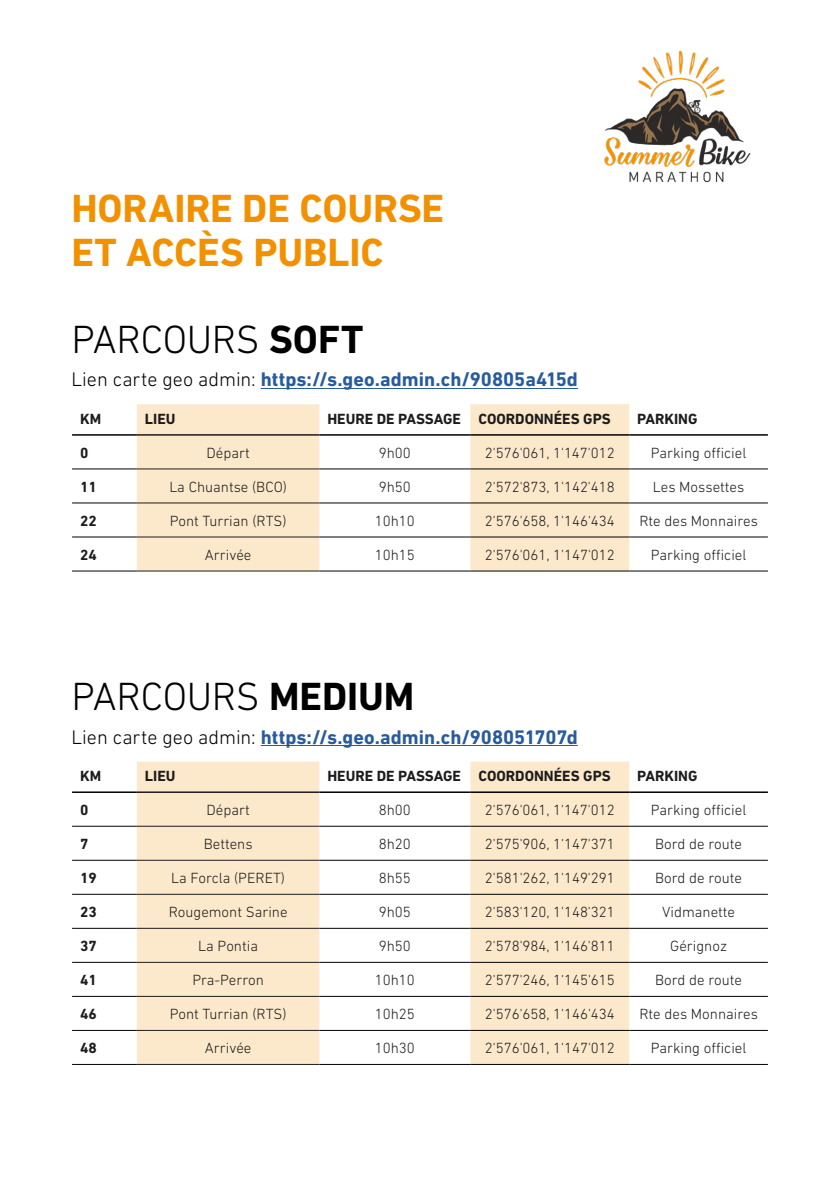
<style>
.page{position:relative;width:840px;height:1191px;background:#fff}
.page>*{position:absolute;margin:0;border:0;box-sizing:border-box;transform-origin:0 0}
.t1{font:700 40px/44px "DIN Next LT Pro";letter-spacing:-.005em;color:#f29100}
.t2{font:300 40px "DIN Next LT Pro";letter-spacing:-.01em;color:#000}
.t3{font:700 20px "DIN Next LT Pro";color:#275b9b}
.t4{font:300 15px "DIN Next LT Pro";color:#1c1c1c}
.t5{font:700 15px "DIN Next LT Pro";color:#1c1c1c}
.s1{font-weight:700}
.s2{font-weight:300;color:#000}
</style>
<div class="page">
<img style="left:604px;top:50px;width:147px;height:132px">
<svg style="left:137px;top:404px;width:492px;height:166px;fill:#fce9cc"></svg>
<hr style="left:72px;top:468px;width:65px;height:1px;background:#000">
<hr style="left:319px;top:468px;width:151px;height:1px;background:#000">
<hr style="left:470px;top:468px;width:159px;height:1px;background:#000">
<hr style="left:629px;top:468px;width:138px;height:1px;background:#000">
<hr style="left:72px;top:502px;width:65px;height:1px;background:#000">
<hr style="left:319px;top:502px;width:151px;height:1px;background:#000">
<hr style="left:470px;top:502px;width:159px;height:1px;background:#000">
<hr style="left:629px;top:502px;width:138px;height:1px;background:#000">
<hr style="left:72px;top:536px;width:65px;height:1px;background:#000">
<hr style="left:319px;top:536px;width:151px;height:1px;background:#000">
<hr style="left:470px;top:536px;width:159px;height:1px;background:#000">
<hr style="left:629px;top:536px;width:138px;height:1px;background:#000">
<hr style="left:72px;top:570px;width:65px;height:1px;background:#000">
<hr style="left:319px;top:570px;width:151px;height:1px;background:#000">
<hr style="left:470px;top:570px;width:159px;height:1px;background:#000">
<hr style="left:629px;top:570px;width:138px;height:1px;background:#000">
<hr style="left:137px;top:468px;width:182px;height:1px;background:#1c1c1c">
<hr style="left:137px;top:502px;width:182px;height:1px;background:#1c1c1c">
<hr style="left:137px;top:536px;width:182px;height:1px;background:#1c1c1c">
<hr style="left:137px;top:570px;width:182px;height:1px;background:#1c1c1c">
<hr style="left:72px;top:434px;width:65px;height:2px;background:#000">
<hr style="left:319px;top:434px;width:151px;height:2px;background:#000">
<hr style="left:470px;top:434px;width:159px;height:2px;background:#000">
<hr style="left:629px;top:434px;width:138px;height:2px;background:#000">
<hr style="left:137px;top:434px;width:182px;height:2px;background:#1c1c1c">
<svg style="left:137px;top:761px;width:492px;height:303px;fill:#fce9cc"></svg>
<hr style="left:72px;top:826px;width:65px;height:1px;background:#000">
<hr style="left:319px;top:826px;width:151px;height:1px;background:#000">
<hr style="left:470px;top:826px;width:159px;height:1px;background:#000">
<hr style="left:629px;top:826px;width:138px;height:1px;background:#000">
<hr style="left:72px;top:860px;width:65px;height:1px;background:#000">
<hr style="left:319px;top:860px;width:151px;height:1px;background:#000">
<hr style="left:470px;top:860px;width:159px;height:1px;background:#000">
<hr style="left:629px;top:860px;width:138px;height:1px;background:#000">
<hr style="left:72px;top:894px;width:65px;height:1px;background:#000">
<hr style="left:319px;top:894px;width:151px;height:1px;background:#000">
<hr style="left:470px;top:894px;width:159px;height:1px;background:#000">
<hr style="left:629px;top:894px;width:138px;height:1px;background:#000">
<hr style="left:72px;top:928px;width:65px;height:1px;background:#000">
<hr style="left:319px;top:928px;width:151px;height:1px;background:#000">
<hr style="left:470px;top:928px;width:159px;height:1px;background:#000">
<hr style="left:629px;top:928px;width:138px;height:1px;background:#000">
<hr style="left:72px;top:962px;width:65px;height:1px;background:#000">
<hr style="left:319px;top:962px;width:151px;height:1px;background:#000">
<hr style="left:470px;top:962px;width:159px;height:1px;background:#000">
<hr style="left:629px;top:962px;width:138px;height:1px;background:#000">
<hr style="left:72px;top:996px;width:65px;height:1px;background:#000">
<hr style="left:319px;top:996px;width:151px;height:1px;background:#000">
<hr style="left:470px;top:996px;width:159px;height:1px;background:#000">
<hr style="left:629px;top:996px;width:138px;height:1px;background:#000">
<hr style="left:72px;top:1030px;width:65px;height:1px;background:#000">
<hr style="left:319px;top:1030px;width:151px;height:1px;background:#000">
<hr style="left:470px;top:1030px;width:159px;height:1px;background:#000">
<hr style="left:629px;top:1030px;width:138px;height:1px;background:#000">
<hr style="left:72px;top:1064px;width:65px;height:1px;background:#000">
<hr style="left:319px;top:1064px;width:151px;height:1px;background:#000">
<hr style="left:470px;top:1064px;width:159px;height:1px;background:#000">
<hr style="left:629px;top:1064px;width:138px;height:1px;background:#000">
<hr style="left:137px;top:826px;width:182px;height:1px;background:#1c1c1c">
<hr style="left:137px;top:860px;width:182px;height:1px;background:#1c1c1c">
<hr style="left:137px;top:894px;width:182px;height:1px;background:#1c1c1c">
<hr style="left:137px;top:928px;width:182px;height:1px;background:#1c1c1c">
<hr style="left:137px;top:962px;width:182px;height:1px;background:#1c1c1c">
<hr style="left:137px;top:996px;width:182px;height:1px;background:#1c1c1c">
<hr style="left:137px;top:1030px;width:182px;height:1px;background:#1c1c1c">
<hr style="left:137px;top:1064px;width:182px;height:1px;background:#1c1c1c">
<hr style="left:72px;top:791px;width:65px;height:2px;background:#000">
<hr style="left:319px;top:791px;width:151px;height:2px;background:#000">
<hr style="left:470px;top:791px;width:159px;height:2px;background:#000">
<hr style="left:629px;top:791px;width:138px;height:2px;background:#000">
<hr style="left:137px;top:791px;width:182px;height:2px;background:#1c1c1c">
<hr style="left:260px;top:388px;width:317px;height:1px;background:#275b9b">
<hr style="left:260px;top:745px;width:317px;height:1px;background:#275b9b">
<h1 class="t1" style="left:71px;top:187px;width:374px">HORAIRE DE COURSE<br>ET ACCÈS PUBLIC</h1>
<h1 class="t2" style="left:71px;top:316px;width:293px">PARCOURS <span class="s1">SOFT</span></h1>
<h2 class="t3" style="left:71px;top:368px;width:508px"><span class="s2">Lien carte geo admin:</span> https://s.geo.admin.ch/90805a415d</h2>
<p class="t5" style="left:80px;top:409px;width:23px">KM</p>
<p class="t5" style="left:145px;top:409px;width:32px">LIEU</p>
<p class="t5" style="left:327px;top:409px;width:284px">HEURE DE PASSAGE COORDONNÉES GPS</p>
<p class="t5" style="left:637px;top:409px;width:62px">PARKING</p>
<p class="t5" style="left:80px;top:444px;width:10px">0</p>
<p class="t4" style="left:206px;top:444px;width:45px">Départ</p>
<p class="t4" style="left:378px;top:444px;width:34px">9h00</p>
<p class="t4" style="left:484px;top:444px;width:131px">2'576'061, 1'147'012</p>
<p class="t4" style="left:650px;top:444px;width:97px">Parking officiel</p>
<p class="t5" style="left:80px;top:478px;width:18px">11</p>
<p class="t4" style="left:169px;top:478px;width:119px">La Chuantse (BCO)</p>
<p class="t4" style="left:378px;top:478px;width:34px">9h50</p>
<p class="t4" style="left:484px;top:478px;width:131px">2'572'873, 1'142'418</p>
<p class="t4" style="left:652px;top:478px;width:93px">Les Mossettes</p>
<p class="t5" style="left:80px;top:512px;width:18px">22</p>
<p class="t4" style="left:170px;top:512px;width:118px">Pont Turrian (RTS)</p>
<p class="t4" style="left:374px;top:512px;width:42px">10h10</p>
<p class="t4" style="left:484px;top:512px;width:131px">2'576'658, 1'146'434</p>
<p class="t4" style="left:639px;top:512px;width:120px">Rte des Monnaires</p>
<p class="t5" style="left:80px;top:546px;width:18px">24</p>
<p class="t4" style="left:205px;top:546px;width:48px">Arrivée</p>
<p class="t4" style="left:374px;top:546px;width:42px">10h15</p>
<p class="t4" style="left:484px;top:546px;width:131px">2'576'061, 1'147'012</p>
<p class="t4" style="left:650px;top:546px;width:97px">Parking officiel</p>
<h1 class="t2" style="left:71px;top:673px;width:344px">PARCOURS <span class="s1">MEDIUM</span></h1>
<h2 class="t3" style="left:71px;top:725px;width:507px"><span class="s2">Lien carte geo admin:</span> https://s.geo.admin.ch/908051707d</h2>
<p class="t5" style="left:80px;top:767px;width:23px">KM</p>
<p class="t5" style="left:145px;top:767px;width:32px">LIEU</p>
<p class="t5" style="left:327px;top:767px;width:284px">HEURE DE PASSAGE COORDONNÉES GPS</p>
<p class="t5" style="left:637px;top:767px;width:62px">PARKING</p>
<p class="t5" style="left:80px;top:801px;width:10px">0</p>
<p class="t4" style="left:206px;top:801px;width:45px">Départ</p>
<p class="t4" style="left:378px;top:801px;width:34px">8h00</p>
<p class="t4" style="left:484px;top:801px;width:131px">2'576'061, 1'147'012</p>
<p class="t4" style="left:650px;top:801px;width:97px">Parking officiel</p>
<p class="t5" style="left:80px;top:835px;width:10px">7</p>
<p class="t4" style="left:204px;top:835px;width:50px">Bettens</p>
<p class="t4" style="left:378px;top:835px;width:34px">8h20</p>
<p class="t4" style="left:484px;top:835px;width:131px">2'575'906, 1'147'371</p>
<p class="t4" style="left:655px;top:835px;width:88px">Bord de route</p>
<p class="t5" style="left:80px;top:869px;width:18px">19</p>
<p class="t4" style="left:171px;top:869px;width:115px">La Forcla (PERET)</p>
<p class="t4" style="left:378px;top:869px;width:34px">8h55</p>
<p class="t4" style="left:484px;top:869px;width:131px">2'581'262, 1'149'291</p>
<p class="t4" style="left:655px;top:869px;width:88px">Bord de route</p>
<p class="t5" style="left:80px;top:903px;width:18px">23</p>
<p class="t4" style="left:169px;top:903px;width:120px">Rougemont Sarine</p>
<p class="t4" style="left:378px;top:903px;width:34px">9h05</p>
<p class="t4" style="left:484px;top:903px;width:131px">2'583'120, 1'148'321</p>
<p class="t4" style="left:661px;top:903px;width:74px">Vidmanette</p>
<p class="t5" style="left:80px;top:937px;width:18px">37</p>
<p class="t4" style="left:198px;top:937px;width:61px">La Pontia</p>
<p class="t4" style="left:378px;top:937px;width:34px">9h50</p>
<p class="t4" style="left:484px;top:937px;width:131px">2'578'984, 1'146'811</p>
<p class="t4" style="left:669px;top:937px;width:58px">Gérignoz</p>
<p class="t5" style="left:80px;top:971px;width:18px">41</p>
<p class="t4" style="left:192px;top:971px;width:73px">Pra-Perron</p>
<p class="t4" style="left:374px;top:971px;width:42px">10h10</p>
<p class="t4" style="left:484px;top:971px;width:131px">2'577'246, 1'145'615</p>
<p class="t4" style="left:655px;top:971px;width:88px">Bord de route</p>
<p class="t5" style="left:80px;top:1005px;width:18px">46</p>
<p class="t4" style="left:170px;top:1005px;width:118px">Pont Turrian (RTS)</p>
<p class="t4" style="left:374px;top:1005px;width:42px">10h25</p>
<p class="t4" style="left:484px;top:1005px;width:131px">2'576'658, 1'146'434</p>
<p class="t4" style="left:639px;top:1005px;width:120px">Rte des Monnaires</p>
<p class="t5" style="left:80px;top:1039px;width:18px">48</p>
<p class="t4" style="left:205px;top:1039px;width:48px">Arrivée</p>
<p class="t4" style="left:374px;top:1039px;width:42px">10h30</p>
<p class="t4" style="left:484px;top:1039px;width:131px">2'576'061, 1'147'012</p>
<p class="t4" style="left:650px;top:1039px;width:97px">Parking officiel</p>
</div>
